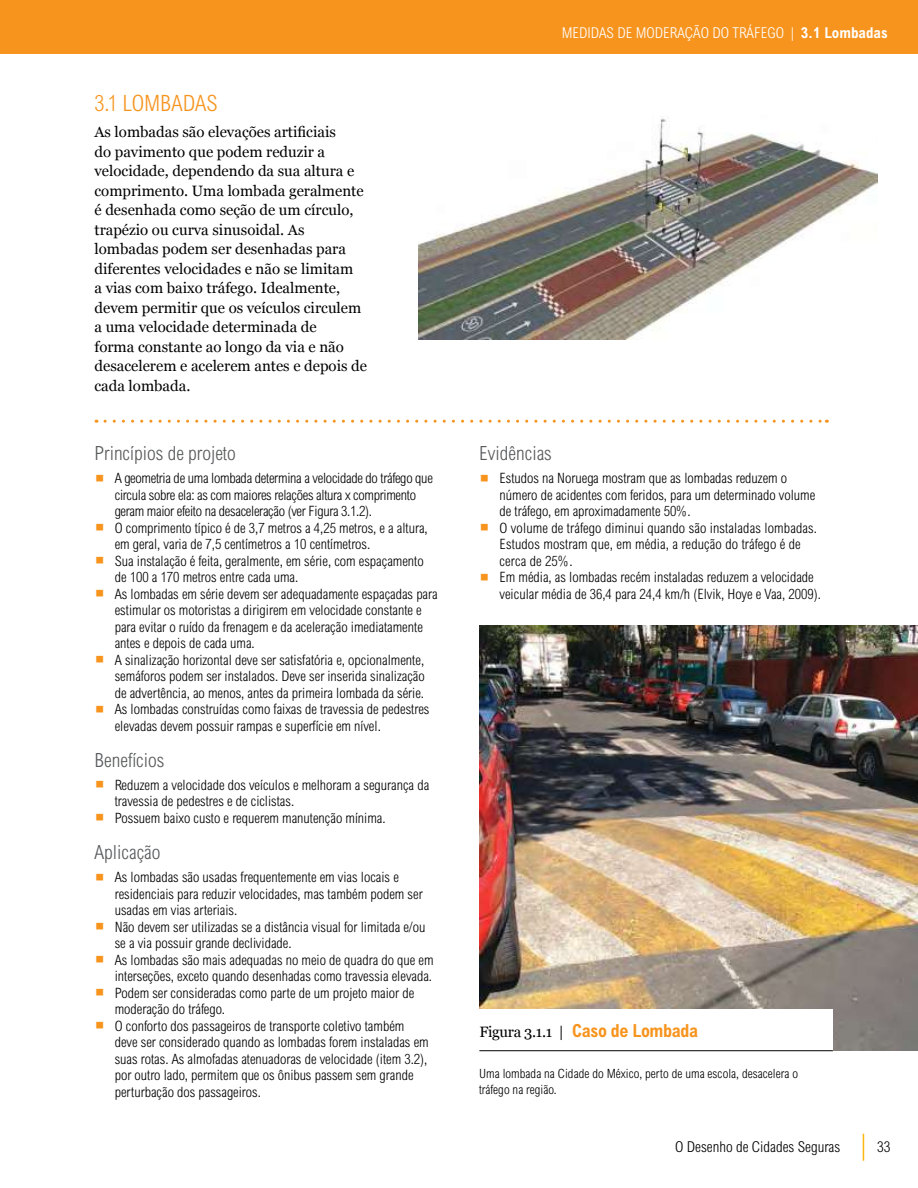
<style>
.page{position:relative;width:918px;height:1188px;background:#fff}
.page>*{position:absolute;margin:0;border:0;box-sizing:border-box;transform-origin:0 0}
.t1{font:300 condensed 22.5px "Arial MT Std";color:#f7941e}
.t2{font:300 condensed 19.5px "Arial MT Std";color:#58595b}
.t3{font:700 condensed 18px "Arial MT Std";letter-spacing:-.02em;color:#f7941e}
.t4{font:15px/19.5px "Georgia";color:#000}
.t5{font:300 condensed 15px "Arial MT Std";color:#fff}
.t6{font:300 condensed 15px "Arial MT Std";color:#000}
.t7{font:700 condensed 15px "Arial MT Std";color:#fff}
.t8{font:300 condensed 14.25px/16.5px "Arial MT Std";color:#000}
.t9{font:300 condensed 14.25px/16.5px "Arial MT Std";letter-spacing:-.02em;color:#000}
.t10{font:300 condensed 12.75px/16.5px "Arial MT Std";letter-spacing:.005em;color:#000}
.s1{font-family:"Georgia";font-weight:400;font-stretch:normal;font-size:30px;color:#f7941e}
.s2{font-weight:300}
.s3{font-family:"Georgia";font-weight:400;font-stretch:normal;font-size:15px;color:#000}
</style>
<div class="page">
<svg style="left:863px;top:1134px;width:1px;height:27px"></svg>
<div style="left:0;top:0;width:918px;height:54px;background:#f7941e"></div>
<svg style="left:105px;top:420px;width:722px;height:3px"></svg>
<img style="left:479px;top:625px;width:439px;height:425px">
<div style="left:473px;top:1010px;width:360px;height:98px;background:#fff"></div>
<hr style="left:479px;top:1050px;width:354px;height:1px;background:#000">
<img style="left:418px;top:118px;width:460px;height:222px">
<h1 class="t1" style="left:94px;top:90px;width:41px">3.1 lombadas</h1>
<p class="t4" style="left:94px;top:122px;width:274px">As lombadas são elevações artificiais<br>do pavimento que podem reduzir a velocidade, dependendo da sua altura e comprimento. Uma lombada geralmente é desenhada como seção de um círculo, trapézio ou curva sinusoidal. As lombadas podem ser desenhadas para diferentes velocidades e não se limitam<br>a vias com baixo tráfego. Idealmente, devem permitir que os veículos circulem a uma velocidade determinada de<br>forma constante ao longo da via e não desacelerem e acelerem antes e depois de cada lombada.</p>
<h2 class="t2" style="left:94px;top:442px;width:143px">Princípios de projeto</h2>
<p class="t9" style="left:115px;top:470px;width:320px;text-indent:-20px"><span class="s1">▪</span> A geometria de uma lombada determina a velocidade do tráfego que circula sobre ela: as com maiores relações altura x comprimento geram maior efeito na desaceleração (ver Figura 3.1.2).</p>
<p class="t8" style="left:115px;top:519px;width:315px;text-indent:-20px"><span class="s1">▪</span> O comprimento típico é de 3,7 metros a 4,25 metros, e a altura, em geral, varia de 7,5 centímetros a 10 centímetros.</p>
<p class="t8" style="left:115px;top:552px;width:311px;text-indent:-20px"><span class="s1">▪</span> Sua instalação é feita, geralmente, em série, com espaçamento de 100 a 170 metros entre cada uma.</p>
<p class="t8" style="left:115px;top:585px;width:324px;text-indent:-20px"><span class="s1">▪</span> As lombadas em série devem ser adequadamente espaçadas para estimular os motoristas a dirigirem em velocidade constante e para evitar o ruído da frenagem e da aceleração imediatamente antes e depois de cada uma.</p>
<p class="t8" style="left:115px;top:651px;width:312px;text-align:justify;text-indent:-20px"><span class="s1">▪</span> A sinalização horizontal deve ser satisfatória e, opcionalmente, semáforos podem ser instalados. Deve ser inserida sinalização de advertência, ao menos, antes da primeira lombada da série.</p>
<p class="t8" style="left:115px;top:701px;width:316px;text-indent:-20px"><span class="s1">▪</span> As lombadas construídas como faixas de travessia de pedestres elevadas devem possuir rampas e superfície em nível.</p>
<h2 class="t2" style="left:94px;top:749px;width:71px">Benefícios</h2>
<p class="t8" style="left:115px;top:776px;width:316px;text-indent:-20px"><span class="s1">▪</span> Reduzem a velocidade dos veículos e melhoram a segurança da travessia de pedestres e de ciclistas.</p>
<p class="t8" style="left:95px;top:809px;width:293px"><span class="s1">▪</span> Possuem baixo custo e requerem manutenção mínima.</p>
<h2 class="t2" style="left:94px;top:841px;width:68px">Aplicação</h2>
<p class="t8" style="left:115px;top:869px;width:309px;text-indent:-20px"><span class="s1">▪</span> As lombadas são usadas frequentemente em vias locais e residenciais para reduzir velocidades, mas também podem ser usadas em vias arteriais.</p>
<p class="t8" style="left:115px;top:918px;width:312px;text-indent:-20px"><span class="s1">▪</span> Não devem ser utilizadas se a distância visual for limitada e/ou se a via possuir grande declividade.</p>
<p class="t8" style="left:95px;top:951px;width:341px;text-align:right"><span class="s1">▪</span> As lombadas são mais adequadas no meio de quadra do que em interseções, exceto quando desenhadas como travessia elevada.</p>
<p class="t8" style="left:115px;top:984px;width:301px;text-indent:-20px"><span class="s1">▪</span> Podem ser consideradas como parte de um projeto maior de moderação do tráfego.</p>
<p class="t8" style="left:115px;top:1017px;width:315px;text-indent:-20px"><span class="s1">▪</span> O conforto dos passageiros de transporte coletivo também deve ser considerado quando as lombadas forem instaladas em suas rotas. As almofadas atenuadoras de velocidade (item 3.2), por outro lado, permitem que os ônibus passem sem grande perturbação dos passageiros.</p>
<p class="t5" style="left:562px;top:24px;width:9px">medidas</p>
<p class="t5" style="left:617px;top:24px;width:28px">de moderação</p>
<p class="t5" style="left:712px;top:24px;width:50px">do tráfego</p>
<p class="t7" style="left:791px;top:24px;width:99px"><span class="s2">|</span> 3.1 Lombadas</p>
<h2 class="t2" style="left:479px;top:442px;width:74px">Evidências</h2>
<p class="t8" style="left:500px;top:470px;width:317px;text-indent:-20px"><span class="s1">▪</span> Estudos na Noruega mostram que as lombadas reduzem o número de acidentes com feridos, para um determinado volume de tráfego, em aproximadamente 50%.</p>
<p class="t8" style="left:500px;top:519px;width:319px;text-indent:-20px"><span class="s1">▪</span> O volume de tráfego diminui quando são instaladas lombadas.<br>Estudos mostram que, em média, a redução do tráfego é de cerca de 25%.</p>
<p class="t8" style="left:500px;top:569px;width:323px;text-indent:-20px"><span class="s1">▪</span> Em média, as lombadas recém instaladas reduzem a velocidade veicular média de 36,4 para 24,4 km/h (Elvik, Hoye e Vaa, 2009).</p>
<p class="t3" style="left:479px;top:1020px;width:220px"><span class="s3">Figura 3.1.1 |</span> Caso de Lombada</p>
<p class="t10" style="left:479px;top:1065px;width:321px">Uma lombada na Cidade do México, perto de uma escola, desacelera o tráfego na região.</p>
<p class="t6" style="left:675px;top:1139px;width:166px">O Desenho de Cidades Seguras</p>
<p class="t6" style="left:877px;top:1139px;width:15px">33</p>
</div>
